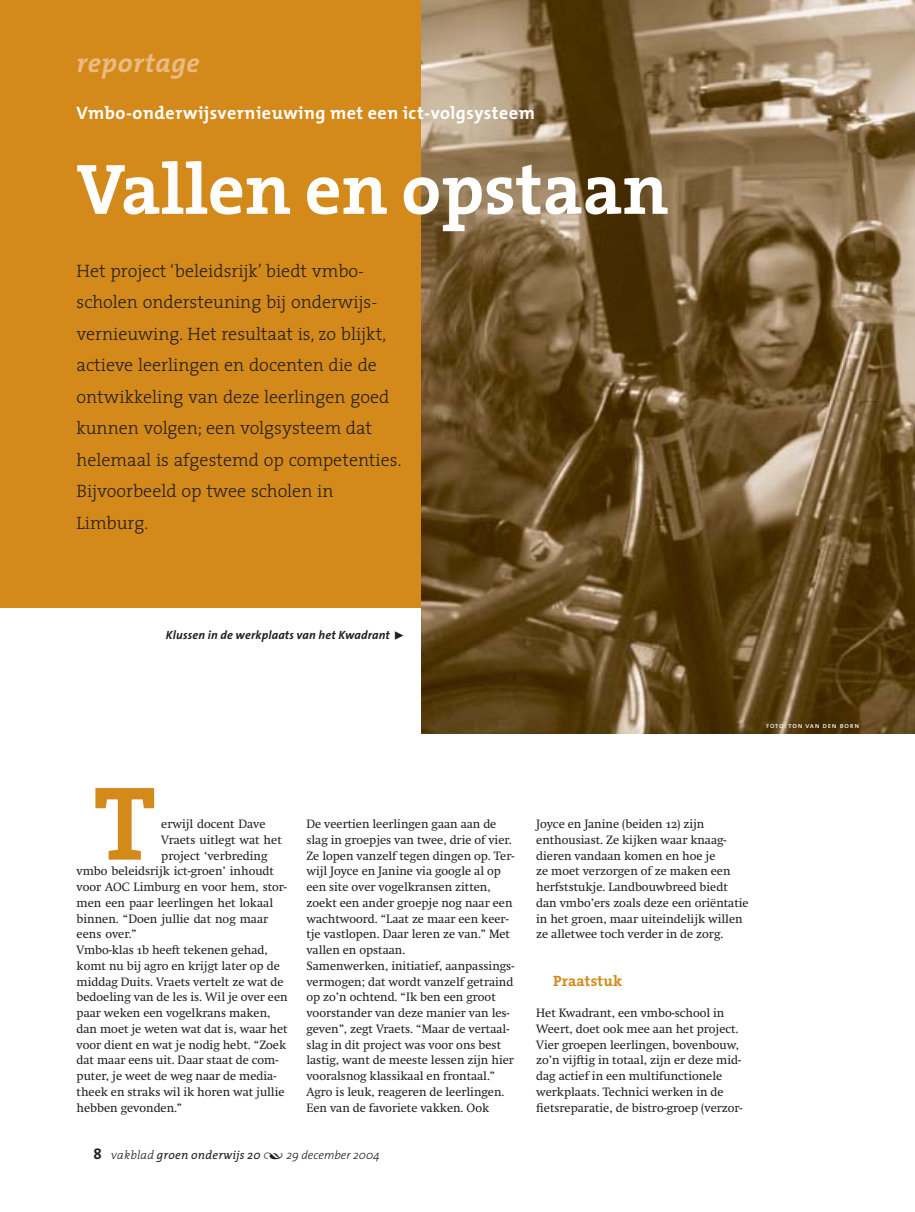
<style>
.page{position:relative;width:915px;height:1212px;background:#fff}
.page>*{position:absolute;margin:0;border:0;box-sizing:border-box;transform-origin:0 0}
.t1{font:700 106.05px "The Serif";color:#d4891b}
.t2{font:700 72px "The Serif";color:#fff}
.t3{font:italic 700 27px "The Mix";letter-spacing:.025em;color:#e9bc83}
.t4{font:300 18px/31.5px "The Serif";color:#231f1f}
.t5{font:700 18px "The Mix";letter-spacing:.03em;color:#fff}
.t6{font:700 15px "The Serif";letter-spacing:.015em;color:#d4891b}
.t7{font:12px/15.8px "Swift Special";color:#231f1f}
.t8{font:italic 12px "The Serif";letter-spacing:.015em;color:#231f1f}
.t9{font:italic 700 12px "The Sans";letter-spacing:.015em;color:#231f1f}
.t10{font:7.5px "The Sans Caps";letter-spacing:.1em;color:#fff}
.s1{font-family:"The Sans Bold Expert";font-weight:400;font-style:normal}
.s2{font-family:"The Sans";font-weight:700;font-style:normal;font-size:15px}
.s3{font-weight:300}
.s4{font-family:"The Serif Extra Light Expert";font-style:normal}
.s5{font-family:"The Sans";font-weight:300}
</style>
<div class="page">
<div style="left:0;top:0;width:914px;height:608px;background:#d4891b"></div>
<img style="left:421px;top:0;width:493px;height:734px">
<h3 class="t3" style="left:77px;top:52px;width:125px">reportage</h3>
<h3 class="t5" style="left:77px;top:107px;width:459px">Vmbo-onderwijsvernieuwing met een ict-volgsysteem</h3>
<h2 class="t2" style="left:77px;top:164px;width:593px">Vallen en opstaan</h2>
<p class="t4" style="left:77px;top:257px;width:326px">Het project ‘beleidsrijk’ biedt vmbo&shy;scholen ondersteuning bij onderwijs&shy;vernieuwing. Het resultaat is, zo blijkt, actieve leerlingen en docenten die de ontwikkeling van deze leerlingen goed kunnen volgen; een volgsysteem dat helemaal is afgestemd op competenties.<br>Bijvoorbeeld op twee scholen in Limburg.</p>
<p class="t9" style="left:166px;top:630px;width:240px">Klussen in de werkplaats van het Kwadrant <span class="s1">˘</span></p>
<p class="t10" style="left:765px;top:721px;width:95px">foto: ton van den born</p>
<h1 class="t1" style="left:94px;top:786px;width:64px">T</h1>
<p class="t7" style="left:161px;top:817px;width:106px">erwijl docent Dave</p>
<p class="t7" style="left:161px;top:833px;width:122px">Vraets uitlegt wat het</p>
<p class="t7" style="left:161px;top:849px;width:108px">project ‘verbreding</p>
<p class="t7" style="left:77px;top:865px;width:199px">vmbo beleidsrijk ict-groen’ inhoudt</p>
<p class="t7" style="left:77px;top:880px;width:212px">voor AOC Limburg en voor hem, stor-</p>
<p class="t7" style="left:77px;top:896px;width:198px">men een paar leerlingen het lokaal</p>
<p class="t7" style="left:77px;top:912px;width:193px">binnen. “Doen jullie dat nog maar</p>
<p class="t7" style="left:77px;top:928px;width:62px">eens over.”</p>
<p class="t7" style="left:77px;top:943px;width:192px">Vmbo-klas 1b heeft tekenen gehad,</p>
<p class="t7" style="left:77px;top:959px;width:205px">komt nu bij agro en krijgt later op de</p>
<p class="t7" style="left:77px;top:975px;width:208px">middag Duits. Vraets vertelt ze wat de</p>
<p class="t7" style="left:77px;top:991px;width:212px">bedoeling van de les is. Wil je over een</p>
<p class="t7" style="left:77px;top:1006px;width:195px">paar weken een vogelkrans maken,</p>
<p class="t7" style="left:77px;top:1022px;width:212px">dan moet je weten wat dat is, waar het</p>
<p class="t7" style="left:77px;top:1038px;width:211px">voor dient en wat je nodig hebt. “Zoek</p>
<p class="t7" style="left:77px;top:1054px;width:203px">dat maar eens uit. Daar staat de com-</p>
<p class="t7" style="left:77px;top:1069px;width:201px">puter, je weet de weg naar de media-</p>
<p class="t7" style="left:77px;top:1085px;width:209px">theek en straks wil ik horen wat jullie</p>
<p class="t7" style="left:77px;top:1101px;width:107px">hebben gevonden.”</p>
<p class="t7" style="left:306px;top:817px;width:209px">De veertien leerlingen gaan aan de slag in groepjes van twee, drie of vier.<br>Ze lopen vanzelf tegen dingen op. Ter&shy;wijl Joyce en Janine via google al op een site over vogelkransen zitten, zoekt een ander groepje nog naar een wachtwoord. “Laat ze maar een keer&shy;tje vastlopen. Daar leren ze van.” Met vallen en opstaan.<br>Samenwerken, initiatief, aanpassings&shy;vermogen; dat wordt vanzelf getraind op zo’n ochtend. “Ik ben een groot voorstander van deze manier van les&shy;geven”, zegt Vraets. “Maar de vertaal&shy;slag in dit project was voor ons best lastig, want de meeste lessen zijn hier vooralsnog klassikaal en frontaal.” Agro is leuk, reageren de leerlingen.<br>Een van de favoriete vakken. Ook</p>
<p class="t7" style="left:536px;top:817px;width:214px">Joyce en Janine (beiden 12) zijn enthousiast. Ze kijken waar knaag&shy;dieren vandaan komen en hoe je<br>ze moet verzorgen of ze maken een herfststukje. Landbouwbreed biedt dan vmbo’ers zoals deze een oriëntatie in het groen, maar uiteindelijk willen ze alletwee toch verder in de zorg.</p>
<p class="t6" style="left:553px;top:975px;width:70px">Praatstuk</p>
<p class="t7" style="left:536px;top:1006px;width:208px">Het Kwadrant, een vmbo-school in Weert, doet ook mee aan het project.<br>Vier groepen leerlingen, bovenbouw, zo’n vijftig in totaal, zijn er deze mid&shy;dag actief in een multifunctionele werkplaats. Technici werken in de fietsreparatie, de bistro-groep (verzor-</p>
<p class="t8" style="left:94px;top:1150px;width:287px"><span class="s2">8</span> <span class="s3">vakblad</span> groen onderwijs 20 <span class="s4">Œ</span> <span class="s5">29 december 2004</span></p>
</div>
